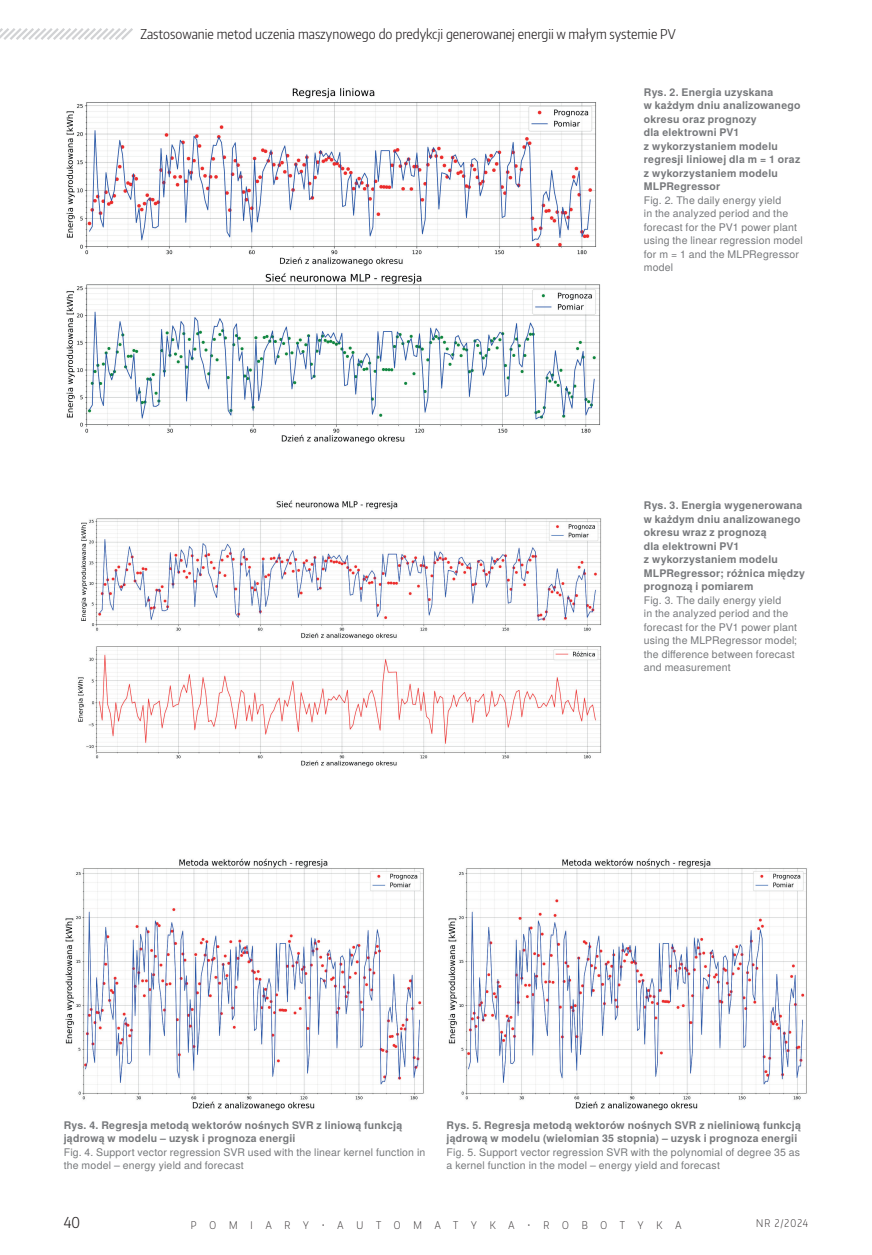
<style>
.page{position:relative;width:872px;height:1255px;background:#fff}
.page>*{position:absolute;margin:0;border:0;box-sizing:border-box;transform-origin:0 0}
.t1{font:300 15px "Encode Sans Condensed";color:#231f20}
.t2{font:300 13.5px "Encode Sans Condensed";color:#231f20}
.t3{font:700 10.5px/13.5px "Te X Gyre Heros";letter-spacing:.02em;color:#76787b}
.t4{font:10.5px/13.5px "Te X Gyre Heros";letter-spacing:.015em;color:#76787b}
.t5{font:200 10.5px "Encode Sans Condensed";letter-spacing:1.225em;color:#231f20}
</style>
<div class="page">
<img style="left:66px;top:88px;width:535px;height:356px">
<img style="left:78px;top:500px;width:524px;height:267px">
<img style="left:65px;top:858px;width:359px;height:253px">
<img style="left:448px;top:858px;width:359px;height:253px">
<svg style="left:0;top:28px;width:133px;height:12px"></svg>
<p class="t2" style="left:140px;top:25px;width:537px">Zastosowanie metod uczenia maszynowego do predykcji generowanej energii w małym systemie PV</p>
<p class="t3" style="left:644px;top:85px;width:158px">Rys. 2. Energia uzyskana<br>w każdym dniu analizowanego okresu oraz prognozy<br>dla elektrowni PV1<br>z wykorzystaniem modelu regresji liniowej dla m = 1 oraz z wykorzystaniem modelu<br>MLPRegressor</p>
<p class="t4" style="left:644px;top:193px;width:160px">Fig. 2. The daily energy yield<br>in the analyzed period and the forecast for the PV1 power plant using the linear regression model for m = 1 and the MLPRegressor model</p>
<p class="t3" style="left:644px;top:498px;width:162px">Rys. 3. Energia wygenerowana w każdym dniu analizowanego okresu wraz z prognozą<br>dla elektrowni PV1<br>z wykorzystaniem modelu<br>MLPRegressor; różnica między prognozą i pomiarem</p>
<p class="t4" style="left:644px;top:592px;width:155px">Fig. 3. The daily energy yield<br>in the analyzed period and the forecast for the PV1 power plant using the MLPRegressor model; the difference between forecast and measurement</p>
<p class="t3" style="left:64px;top:1117px;width:340px">Rys. 4. Regresja metodą wektorów nośnych SVR z liniową funkcją jądrową w modelu – uzysk i prognoza energii</p>
<p class="t4" style="left:64px;top:1144px;width:363px">Fig. 4. Support vector regression SVR used with the linear kernel function in the model – energy yield and forecast</p>
<p class="t3" style="left:446px;top:1117px;width:356px">Rys. 5. Regresja metodą wektorów nośnych SVR z nieliniową funkcją jądrową w modelu (wielomian 35 stopnia) – uzysk i prognoza energii</p>
<p class="t4" style="left:446px;top:1144px;width:355px">Fig. 5. Support vector regression SVR with the polynomial of degree 35 as a kernel function in the model – energy yield and forecast</p>
<h1 class="t1" style="left:64px;top:1212px;width:18px">40</h1>
<p class="t5" style="left:191px;top:1217px;width:492px">POMIARY•AUTOMATYKA•ROBOTYKA</p>
<p class="t5" style="left:756px;top:1216px;width:53px">NR 2/2024</p>
</div>
